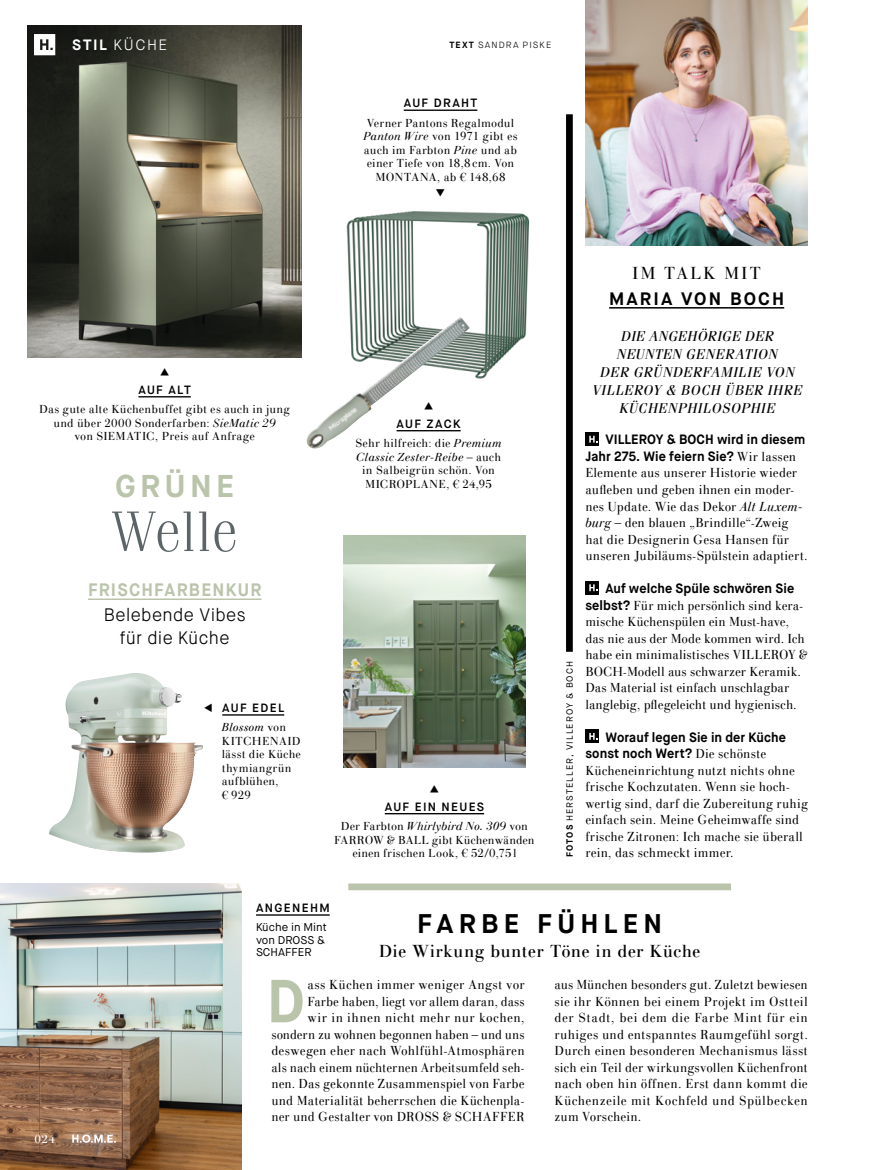
<style>
.page{position:relative;width:893px;height:1170px;background:#fff}
.page>*{position:absolute;margin:0;border:0;box-sizing:border-box;transform-origin:0 0}
.t1{font:700 60.6px "Maison Neue";color:#bac4ab;scale:.96 1}
.t2{font:300 57px "Fenice Pro ITC";letter-spacing:.01em;color:#5b6467}
.t3{font:700 31.5px "Maison Neue";letter-spacing:.145em;color:#bac4ab}
.t4{font:700 27px "Maison Neue";letter-spacing:.195em;color:#000}
.t5{font:18px "Gianotten LT Pro";color:#000}
.t6{font:300 18px/22.5px "Maison Neue";letter-spacing:.025em;color:#000;text-align:center;scale:.96 1}
.t7{font:700 18px "Maison Neue";letter-spacing:.07em;color:#bac4ab;scale:.96 1}
.t8{font:700 18px "Maison Neue";letter-spacing:.115em;color:#000}
.t9{font:300 18px "Gianotten LT Pro";letter-spacing:.1em;color:#000}
.t10{font:300 15px "Maison Neue";letter-spacing:.105em;color:#fff}
.t11{font:italic 14.25px/18px "Fenice Pro ITC";letter-spacing:.05em;color:#000;text-align:center}
.t12{font:300 13.5px/16.5px "Gianotten LT Pro";letter-spacing:.005em;color:#000;scale:.96 1}
.t13{font:300 13.5px/16.5px "Gianotten LT Pro";letter-spacing:.005em;color:#000;text-align:right}
.t14{font:700 13.5px/16.5px "Maison Neue";letter-spacing:.01em;color:#000;scale:.96 1}
.t15{font:300 12px/13.5px "Gianotten LT Pro";letter-spacing:.005em;color:#000;text-align:center}
.t16{font:600 12px "Maison Neue";letter-spacing:.11em;color:#000}
.t17{font:900 12px "Maison Home";color:#000}
.t18{font:12px "Gianotten LT Pro";color:#fff}
.t19{font:11.25px/12.8px "Maison Neue";color:#000}
.t20{font:9px "Maison Neue";letter-spacing:.12em;color:#000}
.t21{font:300 9px "Maison Neue";letter-spacing:.13em;color:#000}
.s1{font-weight:700}
.s2{font-style:italic}
.s3{font-family:"Maison Home";font-weight:900}
.s4{font-family:"Gianotten LT Pro";font-weight:300}
.s5{font-family:"Maison Neue";font-weight:700}
</style>
<div class="page">
<img style="left:346px;top:211px;width:184px;height:168px">
<img style="left:27px;top:26px;width:275px;height:331px">
<img style="left:0;top:883px;width:242px;height:286px">
<img style="left:344px;top:535px;width:181px;height:232px">
<hr style="left:88px;top:598px;width:173px;height:2px;background:#bac4ab">
<hr style="left:385px;top:813px;width:99px;height:1px;background:#000">
<hr style="left:404px;top:109px;width:73px;height:2px;background:#000">
<hr style="left:222px;top:714px;width:62px;height:1px;background:#000">
<hr style="left:256px;top:914px;width:74px;height:1px;background:#000">
<div style="left:566px;top:114px;width:7px;height:537px;background:#000"></div>
<div style="left:348px;top:883px;width:383px;height:7px;background:#bac4ab"></div>
<div style="left:585px;top:432px;width:14px;height:14px;background:#000"></div>
<svg style="left:589px;top:435px;width:8px;height:7px"></svg>
<div style="left:585px;top:581px;width:14px;height:13px;background:#000"></div>
<svg style="left:589px;top:584px;width:8px;height:7px"></svg>
<div style="left:585px;top:729px;width:14px;height:14px;background:#000"></div>
<svg style="left:589px;top:732px;width:8px;height:7px"></svg>
<hr style="left:609px;top:307px;width:175px;height:1px;background:#000">
<img style="left:49px;top:673px;width:143px;height:179px">
<img style="left:585px;top:0;width:223px;height:245px">
<img style="left:306px;top:316px;width:164px;height:133px">
<hr style="left:138px;top:396px;width:53px;height:1px;background:#000">
<div style="left:63px;top:1125px;width:62px;height:27px;background:#fff;opacity:.75"></div>
<svg style="left:72px;top:1134px;width:44px;height:8px"></svg>
<svg style="left:34px;top:34px;width:21px;height:21px"></svg>
<p class="t10" style="left:72px;top:35px;width:97px"><span class="s1">STIL</span> KÜCHE</p>
<p class="t21" style="left:449px;top:39px;width:103px"><span class="s1">TEXT</span> SANDRA PISKE</p>
<p class="t17" style="left:160px;top:367px;width:11px">↑</p>
<p class="t16" style="left:138px;top:382px;width:54px">AUF ALT</p>
<p class="t15" style="left:39px;top:402px;width:252px">Das gute alte Küchenbuffet gibt es auch in jung und über 2000 Sonderfarben: <span class="s2">SieMatic 29<br></span>von SIEMATIC, Preis auf Anfrage</p>
<h3 class="t3" style="left:115px;top:466px;width:121px">GRÜNE</h3>
<h2 class="t2" style="left:111px;top:497px;width:128px">Welle</h2>
<h3 class="t7" style="left:88px;top:578px;width:182px">FRISCHFARBENKUR</h3>
<h3 class="t6" style="left:104px;top:604px;width:149px">Belebende Vibes für die Küche</h3>
<p class="t16" style="left:204px;top:700px;width:82px"><span class="s3">←</span> AUF EDEL</p>
<p class="t15" style="left:222px;top:720px;width:81px;text-align:left"><span class="s2">Blossom</span> von<br>KITCHENAID lässt die Küche thymiangrün aufblühen,<br>€ 929</p>
<p class="t16" style="left:404px;top:95px;width:75px">AUF DRAHT</p>
<p class="t15" style="left:363px;top:116px;width:156px">Verner Pantons Regalmodul<br><span class="s2">Panton Wire</span> von 1971 gibt es auch im Farbton <span class="s2">Pine</span> und ab einer Tiefe von 18,8cm. Von<br>MONTANA, ab € 148,68</p>
<p class="t17" style="left:436px;top:189px;width:11px">↓</p>
<p class="t17" style="left:424px;top:401px;width:11px">↑</p>
<p class="t16" style="left:397px;top:416px;width:66px">AUF ZACK</p>
<p class="t15" style="left:355px;top:436px;width:148px">Sehr hilfreich: die <span class="s2">Premium<br>Classic Zester-Reibe</span> – auch in Salbeigrün schön. Von<br>MICROPLANE, € 24,95</p>
<p class="t17" style="left:429px;top:784px;width:11px">↑</p>
<p class="t16" style="left:385px;top:798px;width:101px">AUF EIN NEUES</p>
<p class="t15" style="left:334px;top:819px;width:202px">Der Farbton <span class="s2">Whirlybird No. 309</span> von<br>FARROW &amp; BALL gibt Küchenwänden einen frischen Look, € 52/0,75l</p>
<p class="t20" style="left:564px;top:857px;width:198px;rotate:-90deg"><span class="s1">FOTOS</span> HERSTELLER, VILLEROY &amp; BOCH</p>
<h3 class="t9" style="left:632px;top:262px;width:130px">IM TALK MIT</h3>
<h3 class="t8" style="left:609px;top:287px;width:177px">MARIA VON BOCH</h3>
<p class="t11" style="left:592px;top:327px;width:211px">DIE ANGEHÖRIGE DER<br>NEUNTEN GENERATION<br>DER GRÜNDERFAMILIE VON<br>VILLEROY &amp; BOCH ÜBER IHRE<br>KÜCHENPHILOSOPHIE</p>
<p class="t14" style="left:585px;top:431px;width:231px;text-indent:20px">VILLEROY &amp; BOCH wird in diesem<br>Jahr 275. Wie feiern Sie? <span class="s4">Wir lassen</span></p>
<p class="t12" style="left:585px;top:464px;width:233px">Elemente aus unserer Historie wieder aufleben und geben ihnen ein moder&shy;nes Update. Wie das Dekor <span class="s2">Alt Luxem&shy;burg</span> – den blauen „Brindille“-Zweig hat die Designerin Gesa Hansen für unseren Jubiläums-Spülstein adaptiert.</p>
<p class="t14" style="left:605px;top:580px;width:198px">Auf welche Spüle schwören Sie</p>
<p class="t12" style="left:585px;top:596px;width:233px"><span class="s5">selbst?</span> Für mich persönlich sind kera&shy;mische Küchenspülen ein Must-have, das nie aus der Mode kommen wird. Ich habe ein minimalistisches VILLEROY &amp; BOCH-Modell aus schwarzer Keramik.<br>Das Material ist einfach unschlagbar langlebig, pflegeleicht und hygienisch.</p>
<p class="t14" style="left:585px;top:728px;width:211px;text-indent:20px">Worauf legen Sie in der Küche sonst noch Wert? <span class="s4">Die schönste</span></p>
<p class="t12" style="left:585px;top:761px;width:233px">Kücheneinrichtung nutzt nichts ohne frische Kochzutaten. Wenn sie hoch&shy;wertig sind, darf die Zubereitung ruhig einfach sein. Meine Geheimwaffe sind frische Zitronen: Ich mache sie überall rein, das schmeckt immer.</p>
<p class="t16" style="left:256px;top:900px;width:75px">ANGENEHM</p>
<p class="t19" style="left:256px;top:920px;width:72px">Küche in Mint von DROSS &amp;<br>SCHAFFER</p>
<h3 class="t4" style="left:417px;top:906px;width:247px">FARBE FÜHLEN</h3>
<h3 class="t5" style="left:379px;top:940px;width:323px">Die Wirkung bunter Töne in der Küche</h3>
<p class="t18" style="left:34px;top:1131px;width:22px">024</p>
<h1 class="t1" style="left:267px;top:962px;width:41px">D</h1>
<p class="t13" style="left:271px;top:976px;width:255px">ass Küchen immer weniger Angst vor<br>Farbe haben, liegt vor allem daran, dass<br>wir in ihnen nicht mehr nur kochen, sondern zu wohnen begonnen haben – und uns deswegen eher nach Wohlfühl-Atmosphären als nach einem nüchternen Arbeitsumfeld seh&shy;nen. Das gekonnte Zusammenspiel von Farbe und Materialität beherrschen die Küchenpla&shy;ner und Gestalter von DROSS &amp; SCHAFFER</p>
<p class="t12" style="left:555px;top:976px;width:265px;text-align:justify">aus München besonders gut. Zuletzt bewiesen sie ihr Können bei einem Projekt im Ostteil der Stadt, bei dem die Farbe Mint für ein ruhiges und entspanntes Raumgefühl sorgt.<br>Durch einen besonderen Mechanismus lässt sich ein Teil der wirkungsvollen Küchenfront nach oben hin öffnen. Erst dann kommt die Küchenzeile mit Kochfeld und Spülbecken zum Vorschein.</p>
</div>
